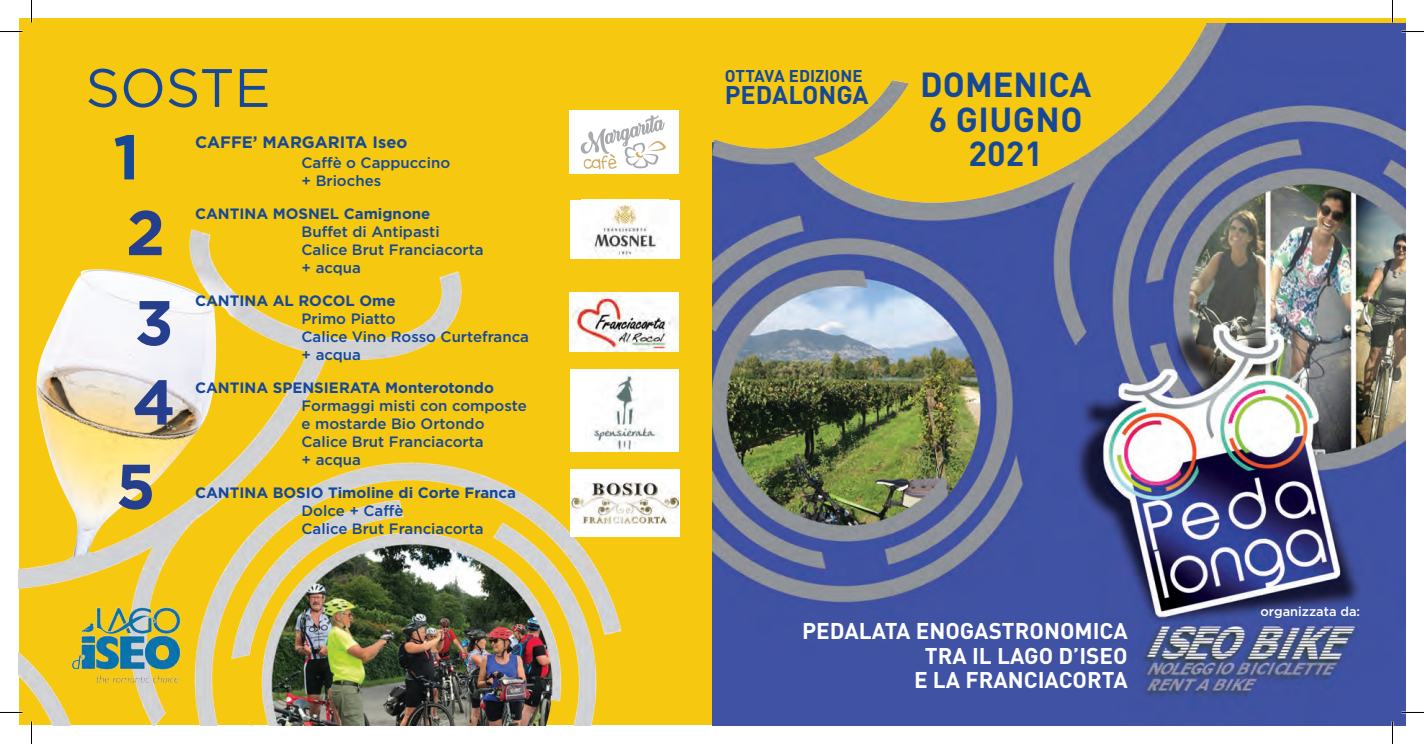
<style>
.page{position:relative;width:1424px;height:744px;background:#fff}
.page>*{position:absolute;margin:0;border:0;box-sizing:border-box;transform-origin:0 0}
.t1{font:700 63px "Gotham";color:#253f8e}
.t2{font:700 63px "Gotham";color:#154898}
.t3{font:54px "Gotham";color:#154898}
.t4{font:700 34.35px "DIN";color:#154898}
.t5{font:700 25.2px "DIN";color:#154898}
.t6{font:700 22.5px "DIN";color:#fff}
.t7{font:700 16.8px "DIN";color:#154898}
.t8{font:700 16.5px "Gotham";color:#154898}
.t9{font:500 15px "Gotham";color:#154898}
.t10{font:700 15px "Gotham";color:#154898}
.t11{font:500 12.9px "Gotham";color:#fff}
</style>
<div class="page">
<img style="left:19px;top:19px;width:777px;height:706px">
<img style="left:712px;top:24px;width:693px;height:701px">
<div style="left:569px;top:110px;width:110px;height:64px;background:#fff"></div>
<svg style="left:581px;top:115px;width:85px;height:54px"></svg>
<img style="left:569px;top:292px;width:110px;height:59px">
<div style="left:570px;top:469px;width:110px;height:67px;background:#fff"></div>
<img style="left:571px;top:482px;width:107px;height:41px">
<div style="left:570px;top:200px;width:110px;height:58px;background:#fff"></div>
<img style="left:593px;top:204px;width:67px;height:53px">
<img style="left:69px;top:606px;width:118px;height:77px">
<div style="left:570px;top:369px;width:109px;height:82px;background:#fff"></div>
<img style="left:591px;top:373px;width:68px;height:78px">
<hr style="left:0;top:711px;width:22px;height:2px;background:#fff">
<hr style="left:1401px;top:711px;width:23px;height:2px;background:#fff">
<hr style="left:1391px;top:721px;width:2px;height:22px;background:#fff">
<svg style="left:0;top:31px;width:22px;height:1px"></svg>
<svg style="left:1401px;top:31px;width:23px;height:1px"></svg>
<svg style="left:0;top:712px;width:22px;height:1px"></svg>
<svg style="left:1401px;top:712px;width:23px;height:1px"></svg>
<svg style="left:31px;top:0;width:1px;height:22px"></svg>
<svg style="left:31px;top:721px;width:1px;height:22px"></svg>
<svg style="left:1392px;top:0;width:1px;height:22px"></svg>
<svg style="left:1392px;top:721px;width:1px;height:22px"></svg>
<p class="t3" style="left:86px;top:58px;width:187px">SOSTE</p>
<p class="t2" style="left:113px;top:121px;width:28px">1</p>
<p class="t1" style="left:126px;top:196px;width:41px">2</p>
<p class="t1" style="left:135px;top:286px;width:41px">3</p>
<p class="t1" style="left:132px;top:365px;width:45px">4</p>
<p class="t1" style="left:116px;top:450px;width:41px">5</p>
<p class="t8" style="left:195px;top:133px;width:214px">CAFFE’ MARGARITA Iseo</p>
<p class="t9" style="left:301px;top:154px;width:150px">Caffè o Cappuccino</p>
<p class="t9" style="left:301px;top:172px;width:81px">+ Brioches</p>
<p class="t10" style="left:195px;top:205px;width:237px">CANTINA MOSNEL Camignone</p>
<p class="t9" style="left:301px;top:223px;width:140px">Buffet di Antipasti</p>
<p class="t9" style="left:301px;top:241px;width:184px">Calice Brut Franciacorta</p>
<p class="t9" style="left:301px;top:259px;width:61px">+ acqua</p>
<p class="t10" style="left:195px;top:292px;width:202px">CANTINA AL ROCOL Ome</p>
<p class="t9" style="left:301px;top:310px;width:96px">Primo Piatto</p>
<p class="t9" style="left:301px;top:328px;width:229px">Calice Vino Rosso Curtefranca</p>
<p class="t9" style="left:301px;top:346px;width:61px">+ acqua</p>
<p class="t10" style="left:195px;top:379px;width:300px">CANTINA SPENSIERATA Monterotondo</p>
<p class="t9" style="left:301px;top:397px;width:227px">Formaggi misti con composte</p>
<p class="t9" style="left:301px;top:415px;width:184px">e mostarde Bio Ortondo</p>
<p class="t9" style="left:301px;top:433px;width:184px">Calice Brut Franciacorta</p>
<p class="t9" style="left:301px;top:451px;width:61px">+ acqua</p>
<p class="t10" style="left:195px;top:484px;width:322px">CANTINA BOSIO Timoline di Corte Franca</p>
<p class="t9" style="left:301px;top:502px;width:104px">Dolce + Caffè</p>
<p class="t9" style="left:301px;top:520px;width:184px">Calice Brut Franciacorta</p>
<p class="t7" style="left:725px;top:65px;width:139px">OTTAVA EDIZIONE</p>
<p class="t5" style="left:725px;top:79px;width:145px">PEDALONGA</p>
<p class="t4" style="left:920px;top:62px;width:172px">DOMENICA</p>
<p class="t4" style="left:929px;top:97px;width:155px">6 GIUGNO</p>
<p class="t4" style="left:968px;top:131px;width:76px">2021</p>
<p class="t6" style="left:802px;top:616px;width:327px">PEDALATA ENOGASTRONOMICA</p>
<p class="t6" style="left:925px;top:640px;width:204px">TRA IL LAGO D’ISEO</p>
<p class="t6" style="left:914px;top:665px;width:215px">E LA FRANCIACORTA</p>
<p class="t11" style="left:1260px;top:603px;width:101px">organizzata da:</p>
</div>
